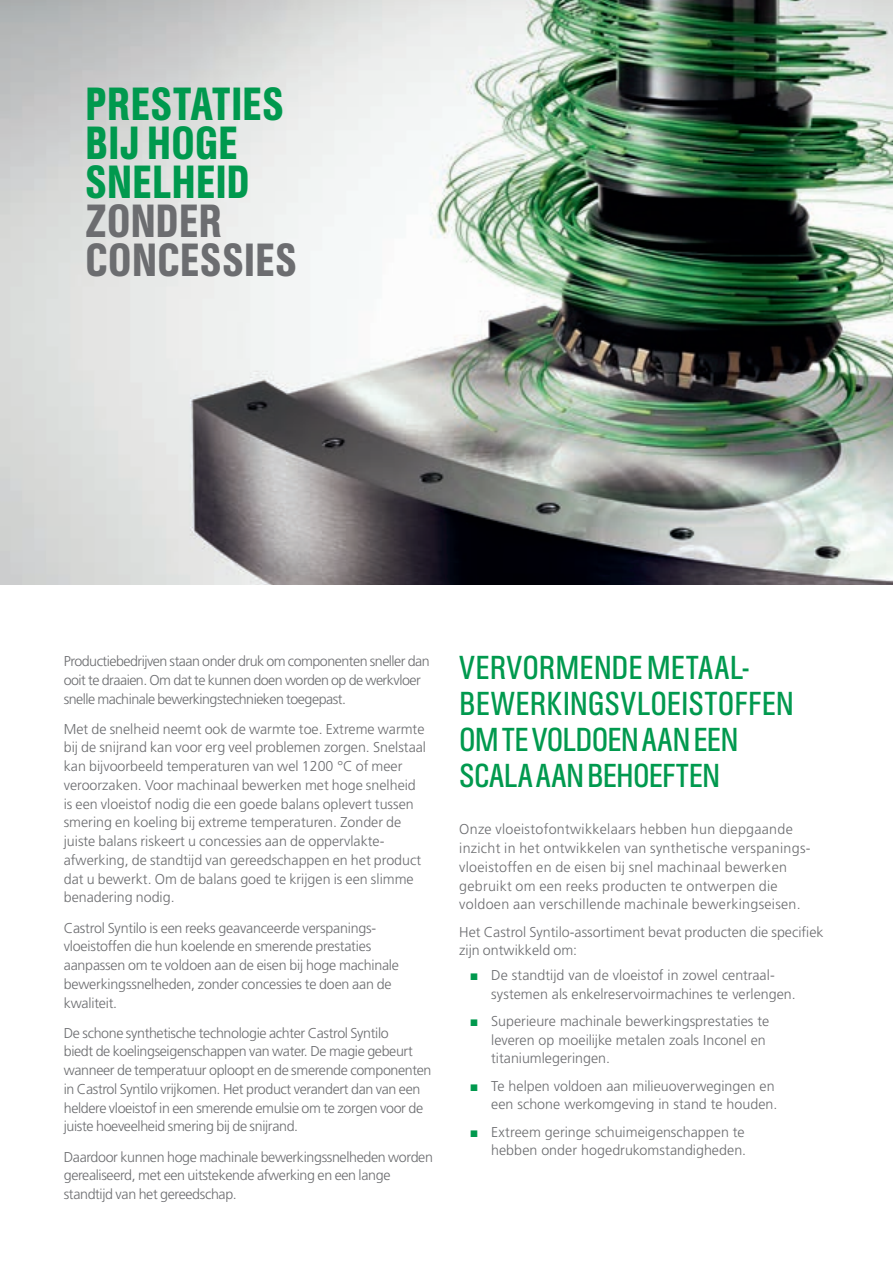
<style>
.page{position:relative;width:893px;height:1263px;background:#fff}
.page>*{position:absolute;margin:0;border:0;box-sizing:border-box;transform-origin:0 0}
.t1{font:500 42px/39px "Castrol Sans Con";letter-spacing:-.005em;color:#00994e}
.t2{font:500 42px/39px "Castrol Sans Con";letter-spacing:-.005em;color:#6c6d70}
.t3{font:30px/36px "Castrol Sans Con";letter-spacing:-.005em;color:#00994e}
.t4{font:300 14.25px/18.8px "Frutiger";color:#6c6d70}
.t5{font:300 14.25px/18.8px "Frutiger";letter-spacing:-.025em;color:#6c6d70}
.t6{font:300 14.25px/18.8px "Frutiger";letter-spacing:.02em;color:#6c6d70}
.t7{font:300 14.25px/18.8px "Frutiger";letter-spacing:-.035em;color:#6c6d70}
.s1{font-family:"Arial";font-weight:400;color:#00994e}
</style>
<div class="page">
<img style="left:0;top:0;width:893px;height:585px">
<h1 class="t1" style="left:85px;top:84px;width:201px">PRESTATIES<br>BIJ HOGE<br>SNELHEID</h1>
<h1 class="t2" style="left:85px;top:201px;width:214px">ZONDER<br>CONCESSIES</h1>
<p class="t7" style="left:64px;top:652px;width:367px">Productiebedrijven staan onder druk om componenten sneller dan ooit te draaien. Om dat te kunnen doen worden op de werkvloer snelle machinale bewerkingstechnieken toegepast.</p>
<p class="t4" style="left:64px;top:720px;width:364px">Met de snelheid neemt ook de warmte toe. Extreme warmte bij de snijrand kan voor erg veel problemen zorgen. Snelstaal kan bijvoorbeeld temperaturen van wel 1200 °C of meer veroorzaken. Voor machinaal bewerken met hoge snelheid is een vloeistof nodig die een goede balans oplevert tussen smering en koeling bij extreme temperaturen. Zonder de juiste balans riskeert u concessies aan de oppervlakte&shy;afwerking, de standtijd van gereedschappen en het product dat u bewerkt. Om de balans goed te krijgen is een slimme benadering nodig.</p>
<p class="t4" style="left:64px;top:918px;width:337px">Castrol Syntilo is een reeks geavanceerde verspanings&shy;vloeistoffen die hun koelende en smerende prestaties aanpassen om te voldoen aan de eisen bij hoge machinale bewerkingssnelheden, zonder concessies te doen aan de kwaliteit.</p>
<p class="t5" style="left:64px;top:1023px;width:369px">De schone synthetische technologie achter Castrol Syntilo<br>biedt de koelingseigenschappen van water. De magie gebeurt wanneer de temperatuur oploopt en de smerende componenten in Castrol Syntilo vrijkomen. Het product verandert dan van een heldere vloeistof in een smerende emulsie om te zorgen voor de juiste hoeveelheid smering bij de snijrand.</p>
<p class="t5" style="left:64px;top:1147px;width:371px">Daardoor kunnen hoge machinale bewerkingssnelheden worden gerealiseerd, met een uitstekende afwerking en een lange standtijd van het gereedschap.</p>
<h2 class="t3" style="left:459px;top:650px;width:336px">VERVORMENDE METAAL-<br>BEWERKINGSVLOEISTOFFEN<br>OM TE VOLDOEN AAN EEN<br>SCALA AAN BEHOEFTEN</h2>
<p class="t6" style="left:459px;top:820px;width:353px">Onze vloeistofontwikkelaars hebben hun diepgaande inzicht in het ontwikkelen van synthetische verspanings&shy;vloeistoffen en de eisen bij snel machinaal bewerken gebruikt om een reeks producten te ontwerpen die voldoen aan verschillende machinale bewerkingseisen.</p>
<p class="t4" style="left:459px;top:922px;width:366px">Het Castrol Syntilo-assortiment bevat producten die specifiek zijn ontwikkeld om:</p>
<p class="t4" style="left:491px;top:966px;width:306px;text-indent:-21px"><span class="s1">■</span> De standtijd van de vloeistof in zowel centraal&shy;systemen als enkelreservoirmachines te verlengen.</p>
<p class="t4" style="left:491px;top:1012px;width:280px;text-indent:-21px"><span class="s1">■</span> Superieure machinale bewerkingsprestaties te leveren op moeilijke metalen zoals Inconel en titaniumlegeringen.</p>
<p class="t4" style="left:470px;top:1076px;width:309px;text-align:right"><span class="s1">■</span> Te helpen voldoen aan milieuoverwegingen en een schone werkomgeving in stand te houden.</p>
<p class="t4" style="left:470px;top:1122px;width:278px;text-align:right"><span class="s1">■</span> Extreem geringe schuimeigenschappen te hebben onder hogedrukomstandigheden.</p>
</div>
